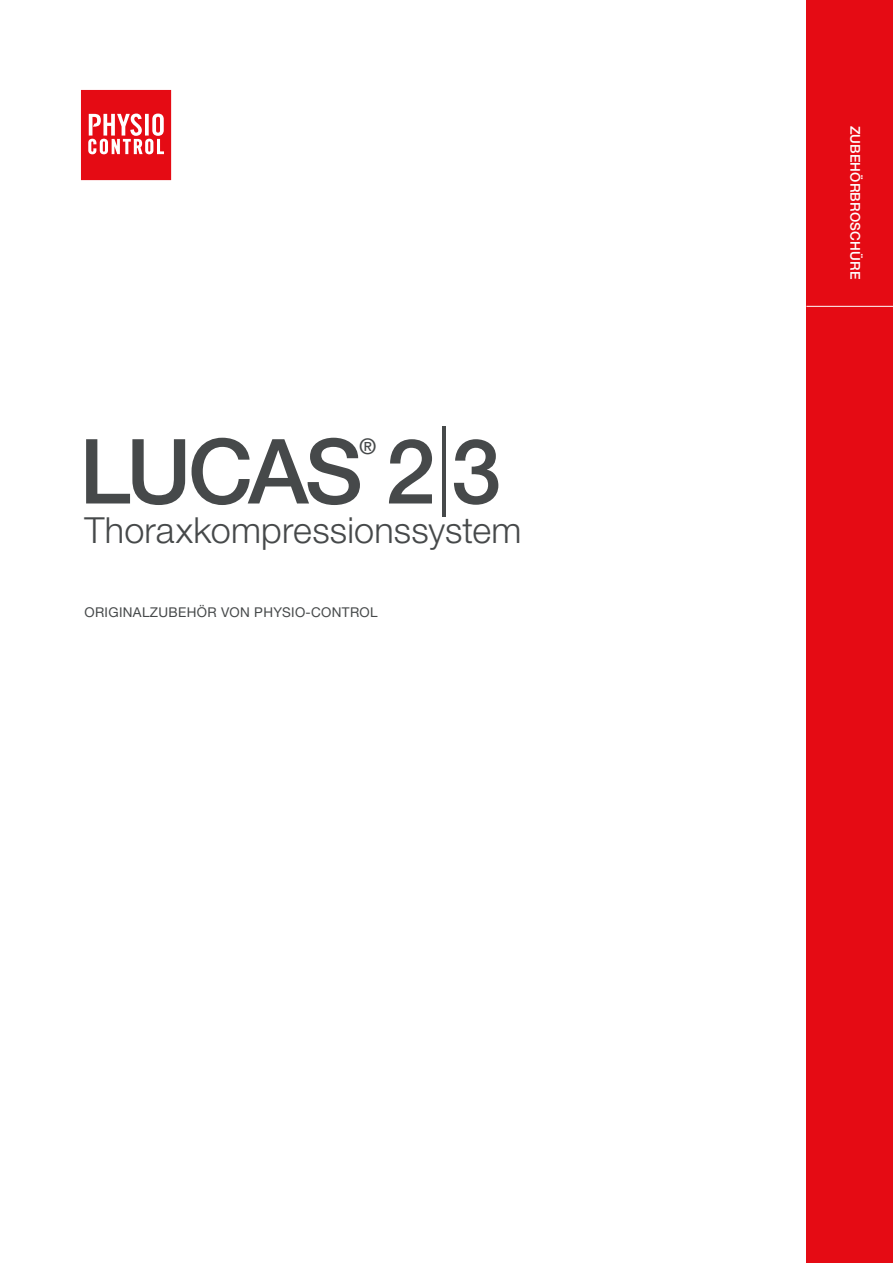
<style>
.page{position:relative;width:893px;height:1263px;background:#fff}
.page>*{position:absolute;margin:0;border:0;box-sizing:border-box;transform-origin:0 0}
.t1{font:500 90px "Helvetica Neue LTW1 G";letter-spacing:-.045em;color:#46494a}
.t2{font:300 36px "Helvetica Neue LTW1 G";letter-spacing:.005em;color:#46494a}
.t3{font:500 21.6px "Helvetica Neue LTW1 G";color:#46494a}
.t4{font:13.5px "Helvetica Neue LTW1 G";letter-spacing:.025em;color:#46494a}
.t5{font:500 13.5px "Helvetica Neue LT Std";letter-spacing:.01em;color:#fff}
.s1{font-weight:100}
</style>
<div class="page">
<div style="left:806px;top:0;width:87px;height:1263px;background:#e50b14"></div>
<svg style="left:81px;top:89px;width:91px;height:92px"></svg>
<svg style="left:81px;top:90px;width:90px;height:90px;background:#e9363d"></svg>
<hr style="left:806px;top:306px;width:87px;height:1px;background:#fff">
<h1 class="t1" style="left:79px;top:417px;width:423px">LUCAS 2<span class="s1">|</span>3</h1>
<h3 class="t3" style="left:359px;top:433px;width:19px">®</h3>
<h2 class="t2" style="left:84px;top:508px;width:439px">Thoraxkompressionssystem</h2>
<p class="t4" style="left:84px;top:604px;width:295px">ORIGINALZUBEHÖR VON PHYSIO-CONTROL</p>
<p class="t5" style="left:863px;top:126px;width:155px;rotate:90deg">ZUBEHÖRBROSCHÜRE</p>
</div>
